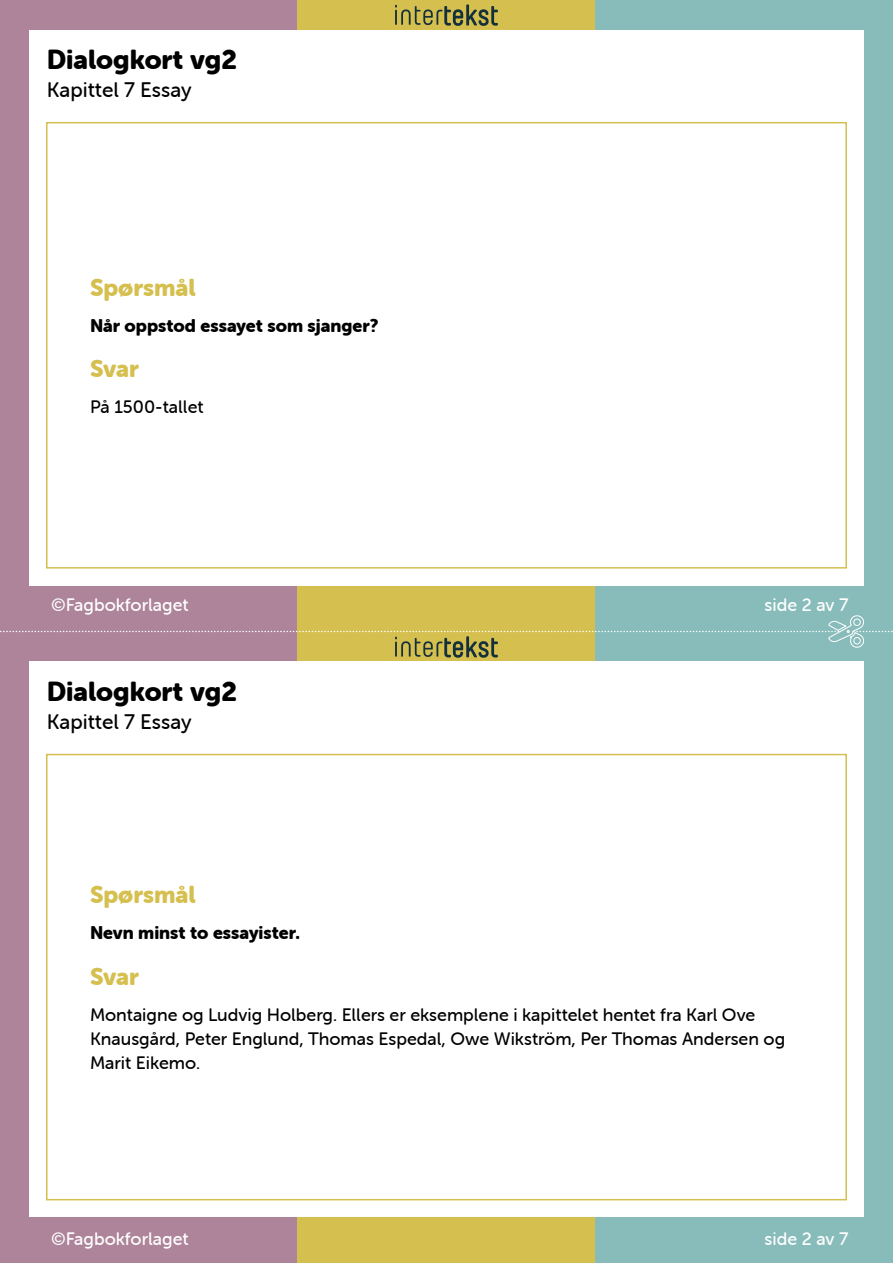
<style>
.page{position:relative;width:893px;height:1263px;background:#fff}
.page>*{position:absolute;margin:0;border:0;box-sizing:border-box;transform-origin:0 0}
.t1{font:27px "Museo Sans Rounded 900";color:#000}
.Card_Heading{font:24px "Museo Sans Rounded 900";color:#d5bf4f}
.t2{font:21px "Museo Sans Rounded 500";color:#000}
.Svar{font:18px/24px "Museo Sans Rounded 500";color:#000}
.Sporsmal{font:18px "Museo Sans Rounded 900";color:#000}
.Sporsmal-2{font:18px "Museo Sans Rounded 500";color:#fff}
</style>
<div class="page">
<div style="left:0;top:0;width:298px;height:632px;background:#ae849a"></div>
<div style="left:0;top:632px;width:298px;height:631px;background:#ae849a"></div>
<div style="left:298px;top:0;width:297px;height:632px;background:#d5bf4f"></div>
<div style="left:298px;top:632px;width:297px;height:631px;background:#d5bf4f"></div>
<div style="left:595px;top:0;width:298px;height:632px;background:#88bcba"></div>
<div style="left:595px;top:632px;width:298px;height:631px;background:#88bcba"></div>
<svg style="left:395px;top:4px;width:103px;height:22px"></svg>
<svg style="left:0;top:615px;width:893px;height:43px"></svg>
<div style="left:29px;top:30px;width:835px;height:555px;background:#fff"></div>
<div style="left:29px;top:662px;width:835px;height:555px;background:#fff"></div>
<div style="left:46px;top:122px;width:801px;height:447px;border:2px solid #d5bf4f"></div>
<div style="left:46px;top:754px;width:801px;height:446px;border:2px solid #d5bf4f"></div>
<h1 class="t1" style="left:47px;top:44px;width:192px">Dialogkort vg2</h1>
<p class="t2" style="left:47px;top:78px;width:146px">Kapittel 7 Essay</p>
<p class="Card_Heading" style="left:90px;top:274px;width:107px">Spørsmål</p>
<p class="Sporsmal" style="left:90px;top:315px;width:290px">Når oppstod essayet som sjanger?</p>
<p class="Card_Heading" style="left:90px;top:355px;width:50px">Svar</p>
<p class="Svar" style="left:90px;top:395px;width:115px">På 1500-tallet</p>
<p class="Sporsmal-2" style="left:51px;top:595px;width:139px">©Fagbokforlaget</p>
<p class="Sporsmal-2" style="left:765px;top:595px;width:85px">side 2 av 7</p>
<h1 class="t1" style="left:47px;top:676px;width:192px">Dialogkort vg2</h1>
<p class="t2" style="left:47px;top:710px;width:146px">Kapittel 7 Essay</p>
<p class="Card_Heading" style="left:90px;top:881px;width:107px">Spørsmål</p>
<p class="Sporsmal" style="left:90px;top:923px;width:211px">Nevn minst to essayister.</p>
<p class="Card_Heading" style="left:90px;top:963px;width:50px">Svar</p>
<p class="Svar" style="left:90px;top:1003px;width:697px">Montaigne og Ludvig Holberg. Ellers er eksemplene i kapittelet hentet fra Karl Ove<br>Knausgård, Peter Englund, Thomas Espedal, Owe Wikström, Per Thomas Andersen og<br>Marit Eikemo.</p>
<p class="Sporsmal-2" style="left:51px;top:1228px;width:139px">©Fagbokforlaget</p>
<p class="Sporsmal-2" style="left:765px;top:1228px;width:85px">side 2 av 7</p>
</div>
